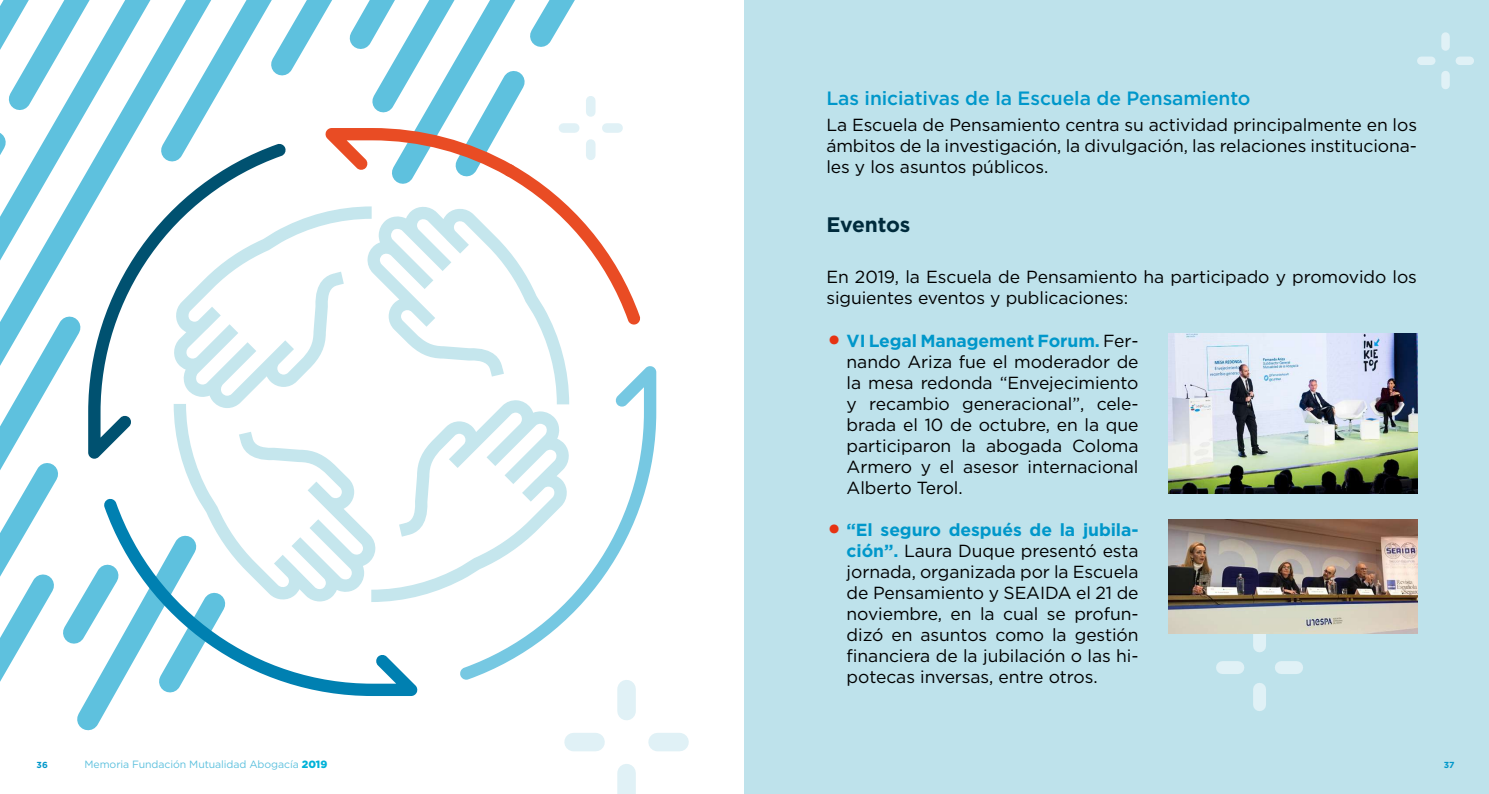
<style>
.page{position:relative;width:1489px;height:794px;background:#fff}
.page>*{position:absolute;margin:0;border:0;box-sizing:border-box;transform-origin:0 0}
.t1{font:700 21px "Gotham";letter-spacing:-.01em;color:#002b3c}
.t2{font:500 19.25px "Gotham";letter-spacing:-.005em;color:#0097ca}
.t3{font:17.5px/21px "Gotham";letter-spacing:-.005em;color:#000;text-align:justify}
.t4{font:10.5px "Gotham";letter-spacing:-.005em;color:#5ec1de}
.t5{font:700 8.75px "Gotham";color:#0097ca}
.s1{font-weight:500;font-size:31.5px;color:#e63312}
.s2{font-weight:700;color:#0097ca}
.s3{font-weight:900;color:#00b2d8}
</style>
<div class="page">
<div style="left:744px;top:0;width:744px;height:794px;background:#bee2eb"></div>
<div style="left:1252px;top:630px;width:13px;height:16px;background:#e0f1f6"></div>
<div style="left:1252px;top:689px;width:13px;height:15px;background:#e0f1f6"></div>
<div style="left:1222px;top:661px;width:15px;height:13px;background:#e0f1f6"></div>
<div style="left:1281px;top:661px;width:15px;height:13px;background:#e0f1f6"></div>
<div style="left:1441px;top:36px;width:8px;height:11px;background:#e0f1f6"></div>
<div style="left:1441px;top:75px;width:8px;height:10px;background:#e0f1f6"></div>
<div style="left:1421px;top:57px;width:10px;height:8px;background:#e0f1f6"></div>
<div style="left:1459px;top:57px;width:10px;height:8px;background:#e0f1f6"></div>
<img style="left:1168px;top:334px;width:248px;height:160px">
<img style="left:1168px;top:520px;width:248px;height:113px">
<svg style="left:0;top:0;width:657px;height:749px"></svg>
<div style="left:617px;top:689px;width:18px;height:22px;background:#e0f1f6"></div>
<div style="left:617px;top:773px;width:18px;height:21px;background:#e0f1f6"></div>
<div style="left:573px;top:733px;width:22px;height:18px;background:#e0f1f6"></div>
<div style="left:657px;top:733px;width:22px;height:18px;background:#e0f1f6"></div>
<div style="left:586px;top:101px;width:9px;height:11px;background:#e0f1f6"></div>
<div style="left:586px;top:144px;width:9px;height:11px;background:#e0f1f6"></div>
<div style="left:563px;top:123px;width:11px;height:10px;background:#e0f1f6"></div>
<div style="left:606px;top:123px;width:12px;height:10px;background:#e0f1f6"></div>
<p class="t2" style="left:826px;top:85px;width:425px">Las iniciativas de la Escuela de Pensamiento</p>
<p class="t3" style="left:826px;top:114px;width:592px">La Escuela de Pensamiento centra su actividad principalmente en los ámbitos de la investigación, la divulgación, las relaciones instituciona&shy;les y los asuntos públicos.</p>
<p class="t1" style="left:826px;top:210px;width:86px">Eventos</p>
<p class="t3" style="left:826px;top:266px;width:592px">En 2019, la Escuela de Pensamiento ha participado y promovido los siguientes eventos y publicaciones:</p>
<p class="t3" style="left:846px;top:329px;width:293px;text-indent:-20px"><span class="s1">•</span> <span class="s2">VI Legal Management Forum.</span> Fer&shy;nando Ariza fue el moderador de la mesa redonda “Envejecimiento y recambio generacional”, cele&shy;brada el 10 de octubre, en la que participaron la abogada Coloma Armero y el asesor internacional Alberto Terol.</p>
<p class="t3" style="left:846px;top:518px;width:293px;text-indent:-20px"><span class="s1">•</span> <span class="s2">“El seguro después de la jubila&shy;ción”.</span> Laura Duque presentó esta jornada, organizada por la Escuela de Pensamiento y SEAIDA el 21 de noviembre, en la cual se profun&shy;dizó en asuntos como la gestión financiera de la jubilación o las hi&shy;potecas inversas, entre otros.</p>
<p class="t5" style="left:37px;top:759px;width:13px">36</p>
<p class="t4" style="left:84px;top:757px;width:244px">Memoria Fundación Mutualidad Abogacía <span class="s3">2019</span></p>
<p class="t5" style="left:1443px;top:759px;width:12px">37</p>
</div>
